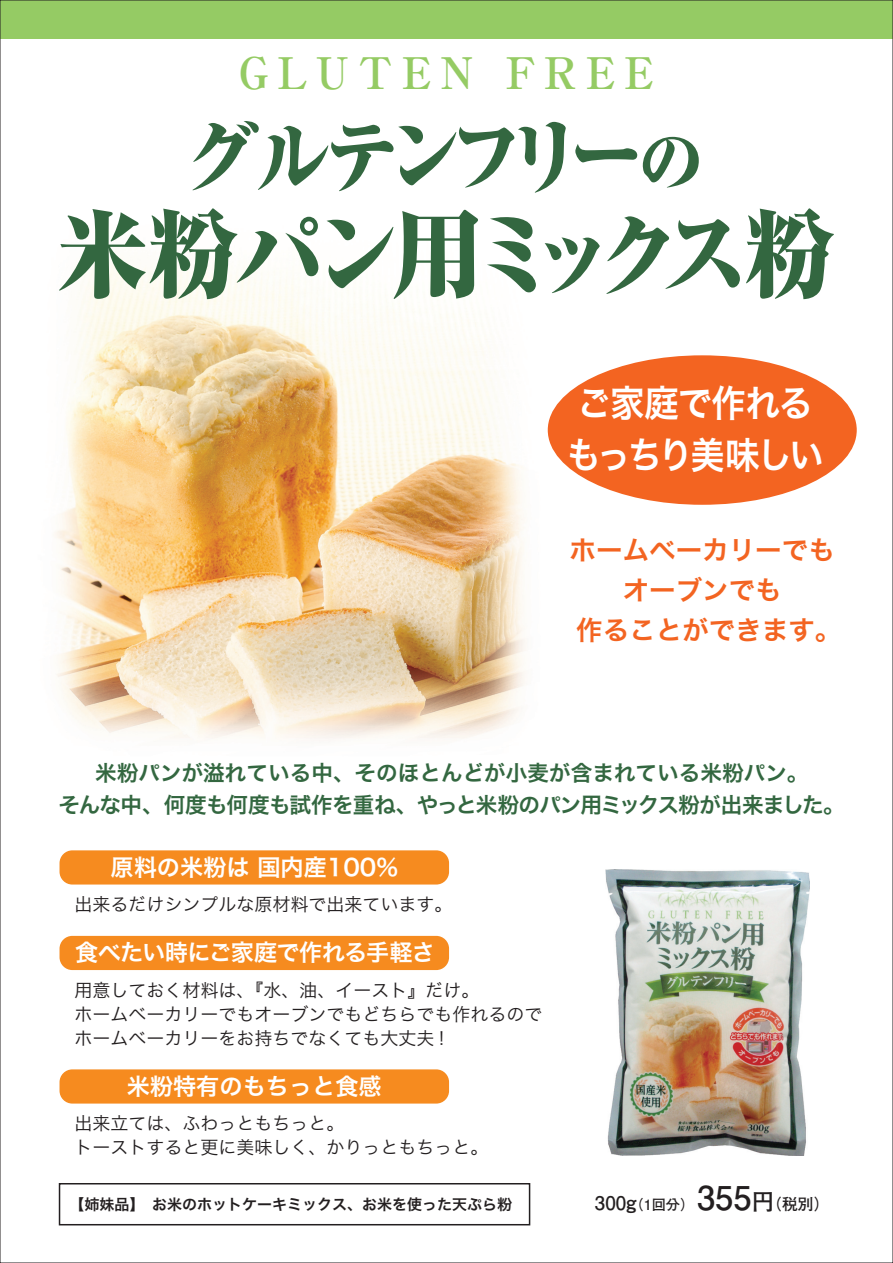
<style>
.page{position:relative;width:893px;height:1263px;background:#fff}
.page>*{position:absolute;margin:0;border:0;box-sizing:border-box;transform-origin:0 0}
.t1{font:800 expanded 95.55px "Ryumin Pro";letter-spacing:-.145em;color:#336740;scale:.95 1}
.t2{font:800 expanded 83.1px "Ryumin Pro";letter-spacing:-.21em;color:#336740;scale:.95 1}
.t3{font:700 43.5px "Ryumin Pro";letter-spacing:.2em;color:#95cb64}
.t4{font:37.05px/52.5px "Hira Kaku Pro W6";letter-spacing:-.055em;color:#fff;scale:.93 1}
.t5{font:26.55px/39.8px "Hira Kaku Pro W6";color:#f36421;text-align:center}
.t6{font:23.25px "Hira Kaku Pro W6";color:#fff}
.t7{font:23.25px "Hira Kaku Pro W6";letter-spacing:-.035em;color:#fff}
.t8{font:21.6px/31.8px "Hira Kaku Pro W6";color:#336740;text-align:center}
.t9{font:18px/24px "Hira Kaku Pro W3";color:#231f20}
.t10{font:15px "Hira Kaku Pro W6";color:#231f20}
.t11{font:700 14.25px "Futo Go B101 Pro";color:#231f20}
.s1{font-size:69.15px}
.s2{font-size:18.75px}
.s3{font-size:32.85px}
.s4{font-size:22.5px}
.s5{font-size:15.75px}
</style>
<div class="page">
<img style="left:55px;top:259px;width:576px;height:482px">
<div style="left:0;top:0;width:893px;height:38px;background:#95cb64"></div>
<img style="left:606px;top:869px;width:203px;height:286px">
<div style="left:59px;top:1183px;width:471px;height:42px;border:2px solid #231f20"></div>
<div style="left:60px;top:1069px;width:389px;height:34px;background:#f68b1f;border-radius:13px"></div>
<div style="left:548px;top:355px;width:309px;height:150px;background:#f36421;border-radius:50%"></div>
<div style="left:60px;top:850px;width:389px;height:34px;background:#f68b1f;border-radius:13px"></div>
<div style="left:60px;top:936px;width:389px;height:34px;background:#f68b1f;border-radius:13px"></div>
<h3 class="t3" style="left:239px;top:38px;width:417px">GLUTEN FREE</h3>
<h2 class="t2" style="left:182px;top:90px;width:552px">グルテンフリー<span class="s1">の</span></h2>
<h1 class="t1" style="left:57px;top:179px;width:821px">米粉パン用ミックス粉</h1>
<h3 class="t4" style="left:566px;top:375px;width:278px">ご家庭で作れるもっちり美味しい</h3>
<h3 class="t5" style="left:570px;top:529px;width:273px">ホームベーカリーでもオーブンでも<br>作ることができます。</h3>
<p class="t8" style="left:58px;top:756px;width:788px">米粉パンが溢れている中、そのほとんどが小麦が含まれている米粉パン。<br>そんな中、何度も何度も試作を重ね、やっと米粉のパン用ミックス粉が出来ました。</p>
<p class="t6" style="left:110px;top:846px;width:289px">原料の米粉は 国内産100%</p>
<p class="t9" style="left:74px;top:891px;width:379px">出来るだけシンプルな原材料で出来ています。</p>
<p class="t7" style="left:75px;top:932px;width:361px">食べたい時にご家庭で作れる手軽さ</p>
<p class="t9" style="left:74px;top:976px;width:469px">用意しておく材料は、『水、油、イースト』だけ。<br>ホームベーカリーでもオーブンでもどちらでも作れるのでホームベーカリーをお持ちでなくても大丈夫 !</p>
<p class="t6" style="left:127px;top:1065px;width:257px">米粉特有のもちっと食感</p>
<p class="t9" style="left:74px;top:1110px;width:415px">出来立ては、ふわっともちっと。<br>トーストすると更に美味しく、かりっともちっと。</p>
<p class="t10" style="left:70px;top:1190px;width:444px">【姉妹品】　お米のホットケーキミックス、お米を使った天ぷら粉</p>
<p class="t11" style="left:595px;top:1193px;width:236px"><span class="s2">300g</span>（1回分）<span class="s3">355</span><span class="s4">円</span><span class="s5">（税別）</span></p>
</div>
